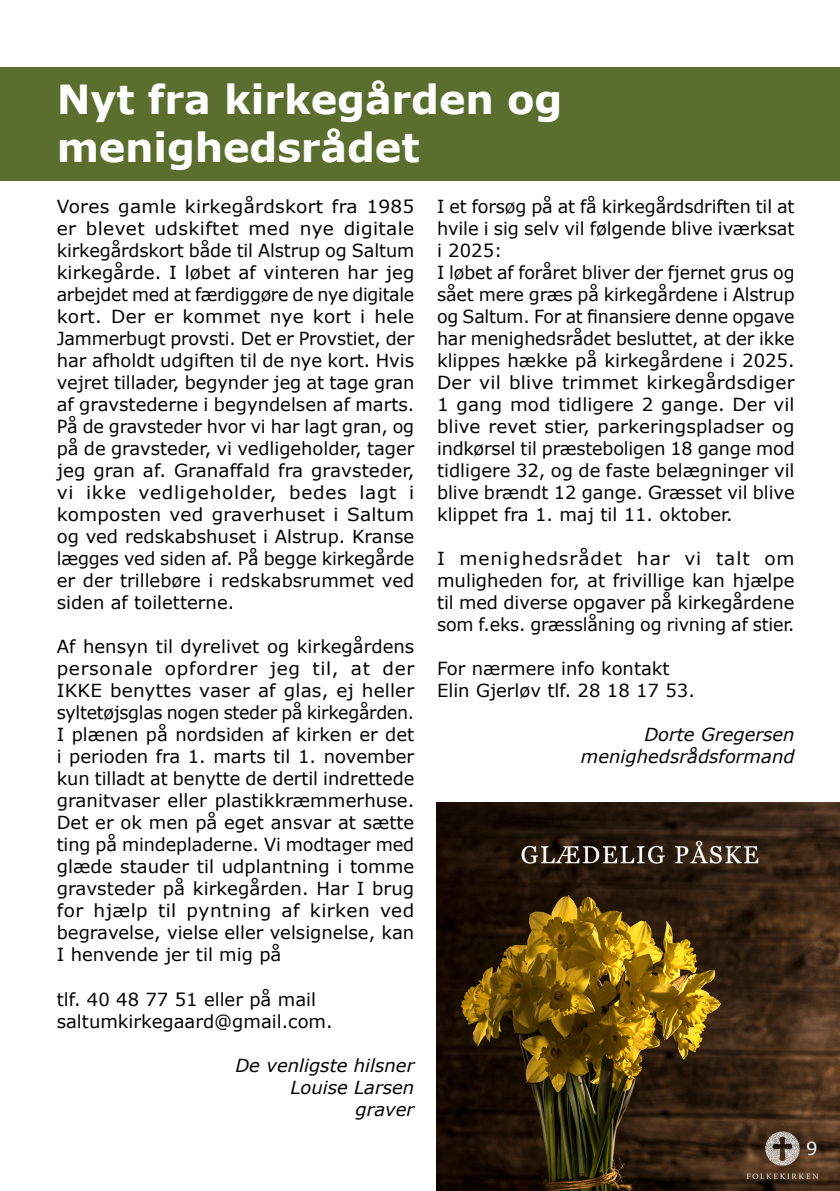
<style>
.page{position:relative;width:840px;height:1191px;background:#fff}
.page>*{position:absolute;margin:0;border:0;box-sizing:border-box;transform-origin:0 0}
.Brødtekst{font:700 40px "Verdana";letter-spacing:-.005em;color:#fff}
.Brødtekst-2{font:18px/22px "Verdana";color:#040503;text-align:justify}
.Brødtekst-3{font:italic 18px "Verdana";color:#040503}
.t1{font:18px "Verdana";color:#fff}
</style>
<div class="page">
<img style="left:436px;top:802px;width:402px;height:389px">
<div style="left:0;top:68px;width:839px;height:113px;background:#5b6e2e"></div>
<p class="Brødtekst" style="left:57px;top:73px;width:507px">Nyt fra kirkegården og</p>
<p class="Brødtekst" style="left:57px;top:121px;width:364px">menighedsrådet</p>
<p class="Brødtekst-2" style="left:57px;top:196px;width:359px">Vores gamle kirkegårdskort fra 1985 er blevet udskiftet med nye digitale kirkegårdskort både til Alstrup og Saltum kirkegårde. I løbet af vinteren har jeg arbejdet med at færdiggøre de nye digitale kort. Der er kommet nye kort i hele Jammerbugt provsti. Det er Provstiet, der har afholdt udgiften til de nye kort. Hvis vejret tillader, begynder jeg at tage gran af gravstederne i begyndelsen af marts.<br>På de gravsteder hvor vi har lagt gran, og på de gravsteder, vi vedligeholder, tager jeg gran af. Granaffald fra gravsteder, vi ikke vedligeholder, bedes lagt i komposten ved graverhuset i Saltum og ved redskabshuset i Alstrup. Kranse lægges ved siden af. På begge kirkegårde er der trillebøre i redskabsrummet ved siden af toiletterne.</p>
<p class="Brødtekst-2" style="left:57px;top:636px;width:359px">Af hensyn til dyrelivet og kirkegårdens personale opfordrer jeg til, at der IKKE benyttes vaser af glas, ej heller syltetøjsglas nogen steder på kirkegården.<br>I plænen på nordsiden af kirken er det i perioden fra 1. marts til 1. november kun tilladt at benytte de dertil indrettede granitvaser eller plastikkræmmerhuse.<br>Det er ok men på eget ansvar at sætte ting på mindepladerne. Vi modtager med glæde stauder til udplantning i tomme gravsteder på kirkegården. Har I brug for hjælp til pyntning af kirken ved begravelse, vielse eller velsignelse, kan I henvende jer til mig på</p>
<p class="Brødtekst-2" style="left:57px;top:988px;width:261px">tlf. 40 48 77 51 eller på mail</p>
<p class="Brødtekst-2" style="left:57px;top:1010px;width:277px">saltumkirkegaard@gmail.com.</p>
<p class="Brødtekst-3" style="left:235px;top:1053px;width:180px">De venligste hilsner</p>
<p class="Brødtekst-3" style="left:290px;top:1075px;width:125px">Louise Larsen</p>
<p class="Brødtekst-3" style="left:355px;top:1097px;width:60px">graver</p>
<p class="Brødtekst-2" style="left:437px;top:196px;width:359px">I et forsøg på at få kirkegårdsdriften til at hvile i sig selv vil følgende blive iværksat i 2025:</p>
<p class="Brødtekst-2" style="left:437px;top:262px;width:359px">I løbet af foråret bliver der fjernet grus og sået mere græs på kirkegårdene i Alstrup og Saltum. For at finansiere denne opgave har menighedsrådet besluttet, at der ikke klippes hække på kirkegårdene i 2025.<br>Der vil blive trimmet kirkegårdsdiger 1 gang mod tidligere 2 gange. Der vil blive revet stier, parkeringspladser og indkørsel til præsteboligen 18 gange mod tidligere 32, og de faste belægninger vil blive brændt 12 gange. Græsset vil blive klippet fra 1. maj til 11. oktober.</p>
<p class="Brødtekst-2" style="left:437px;top:548px;width:359px">I menighedsrådet har vi talt om muligheden for, at frivillige kan hjælpe til med diverse opgaver på kirkegårdene som f.eks. græsslåning og rivning af stier.</p>
<p class="Brødtekst-2" style="left:437px;top:658px;width:234px">For nærmere info kontakt</p>
<p class="Brødtekst-2" style="left:437px;top:680px;width:259px">Elin Gjerløv tlf. 28 18 17 53.</p>
<p class="Brødtekst-3" style="left:644px;top:723px;width:152px">Dorte Gregersen</p>
<p class="Brødtekst-3" style="left:580px;top:745px;width:215px">menighedsrådsformand</p>
<p class="t1" style="left:805px;top:1137px;width:13px">9</p>
</div>
